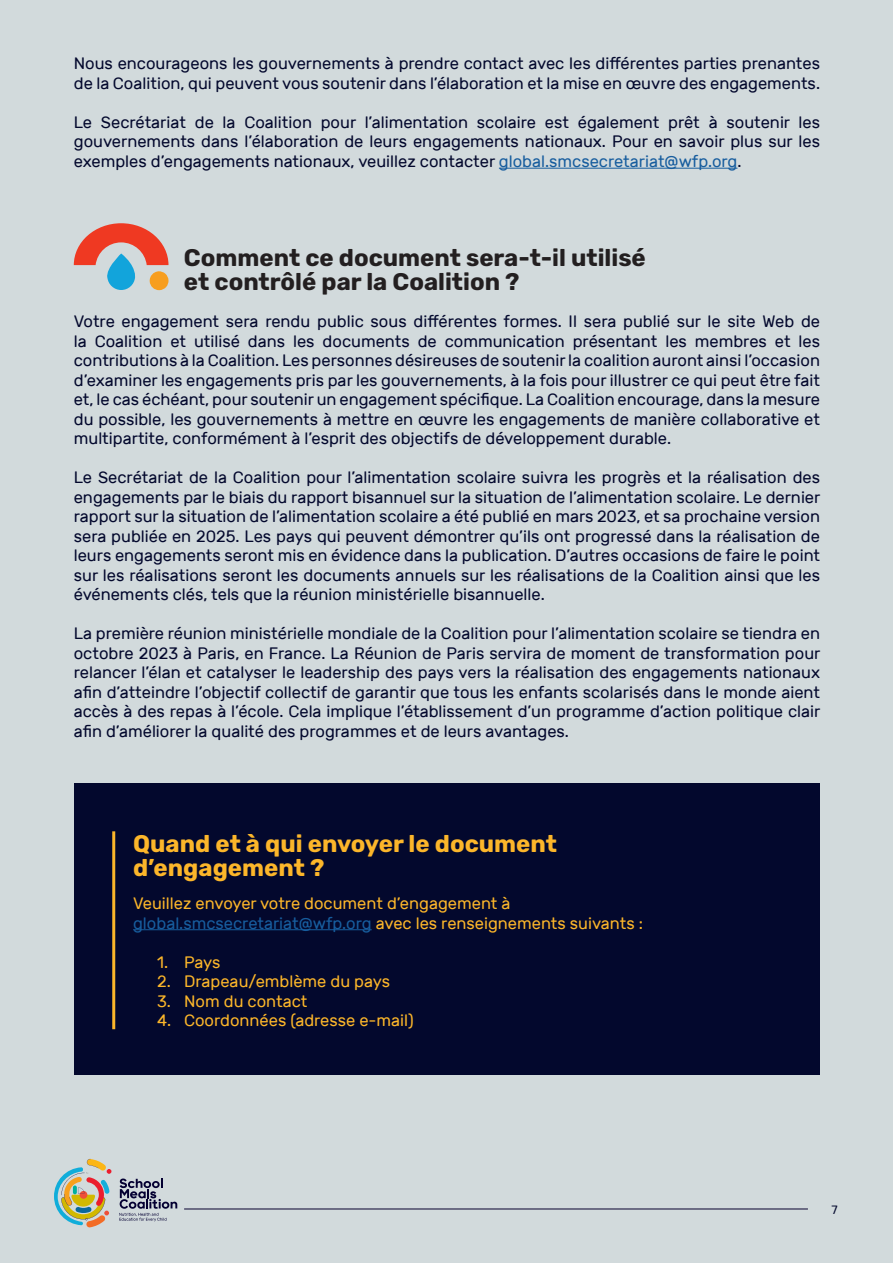
<style>
.page{position:relative;width:893px;height:1263px;background:#d2dadc}
.page>*{position:absolute;margin:0;border:0;box-sizing:border-box;transform-origin:0 0}
.t1{font:700 24px/24px "Rubik";color:#231f20}
.t2{font:700 24px/24px "Rubik";color:#fcb62a}
.t3{font:16.5px/19.5px "Rubik";color:#03082d;text-align:justify}
.t4{font:16.5px/19.5px "Rubik";color:#fcb62a}
.t5{font:12px "Rubik";color:#03082d}
.s1{color:#175d9e}
</style>
<div class="page">
<svg style="left:119px;top:1178px;width:58px;height:43px"></svg>
<svg style="left:54px;top:1159px;width:57px;height:69px"></svg>
<hr style="left:184px;top:1209px;width:624px;height:1px;background:#09012f">
<div style="left:74px;top:783px;width:746px;height:292px;background:#03082d"></div>
<svg style="left:74px;top:223px;width:95px;height:67px"></svg>
<hr style="left:112px;top:831px;width:3px;height:198px;background:#fcb62a">
<hr style="left:499px;top:168px;width:238px;height:1px;background:#175d9e">
<hr style="left:133px;top:929px;width:239px;height:1px;background:#175d9e">
<p class="t3" style="left:74px;top:54px;width:748px">Nous encourageons les gouvernements à prendre contact avec les différentes parties prenantes de la Coalition, qui peuvent vous soutenir dans l’élaboration et la mise en œuvre des engagements.</p>
<p class="t3" style="left:74px;top:113px;width:748px">Le Secrétariat de la Coalition pour l’alimentation scolaire est également prêt à soutenir les gouvernements dans l’élaboration de leurs engagements nationaux. Pour en savoir plus sur les exemples d’engagements nationaux, veuillez contacter <span class="s1">global.smcsecretariat@wfp.org</span>.</p>
<h1 class="t1" style="left:184px;top:246px;width:463px">Comment ce document sera-t-il utilisé et contrôlé par la Coalition ?</h1>
<p class="t3" style="left:74px;top:312px;width:748px">Votre engagement sera rendu public sous différentes formes. Il sera publié sur le site Web de la Coalition et utilisé dans les documents de communication présentant les membres et les contributions à la Coalition. Les personnes désireuses de soutenir la coalition auront ainsi l’occasion d’examiner les engagements pris par les gouvernements, à la fois pour illustrer ce qui peut être fait et, le cas échéant, pour soutenir un engagement spécifique. La Coalition encourage, dans la mesure du possible, les gouvernements à mettre en œuvre les engagements de manière collaborative et multipartite, conformément à l’esprit des objectifs de développement durable.</p>
<p class="t3" style="left:74px;top:468px;width:748px">Le Secrétariat de la Coalition pour l’alimentation scolaire suivra les progrès et la réalisation des engagements par le biais du rapport bisannuel sur la situation de l’alimentation scolaire. Le dernier rapport sur la situation de l’alimentation scolaire a été publié en mars 2023, et sa prochaine version sera publiée en 2025. Les pays qui peuvent démontrer qu’ils ont progressé dans la réalisation de leurs engagements seront mis en évidence dans la publication. D’autres occasions de faire le point sur les réalisations seront les documents annuels sur les réalisations de la Coalition ainsi que les événements clés, tels que la réunion ministérielle bisannuelle.</p>
<p class="t3" style="left:74px;top:624px;width:748px">La première réunion ministérielle mondiale de la Coalition pour l’alimentation scolaire se tiendra en octobre 2023 à Paris, en France. La Réunion de Paris servira de moment de transformation pour relancer l’élan et catalyser le leadership des pays vers la réalisation des engagements nationaux afin d’atteindre l’objectif collectif de garantir que tous les enfants scolarisés dans le monde aient accès à des repas à l’école. Cela implique l’établissement d’un programme d’action politique clair afin d’améliorer la qualité des programmes et de leurs avantages.</p>
<h1 class="t2" style="left:133px;top:832px;width:425px">Quand et à qui envoyer le document d’engagement ?</h1>
<p class="t4" style="left:133px;top:894px;width:511px">Veuillez envoyer votre document d’engagement à <span class="s1">global.smcsecretariat@wfp.org</span> avec les renseignements suivants :</p>
<p class="t4" style="left:157px;top:952px;width:65px">1. Pays</p>
<p class="t4" style="left:157px;top:972px;width:235px">2. Drapeau/emblème du pays</p>
<p class="t4" style="left:157px;top:991px;width:152px">3. Nom du contact</p>
<p class="t4" style="left:157px;top:1011px;width:258px">4. Coordonnées (adresse e-mail)</p>
<p class="t5" style="left:831px;top:1203px;width:8px">7</p>
</div>
